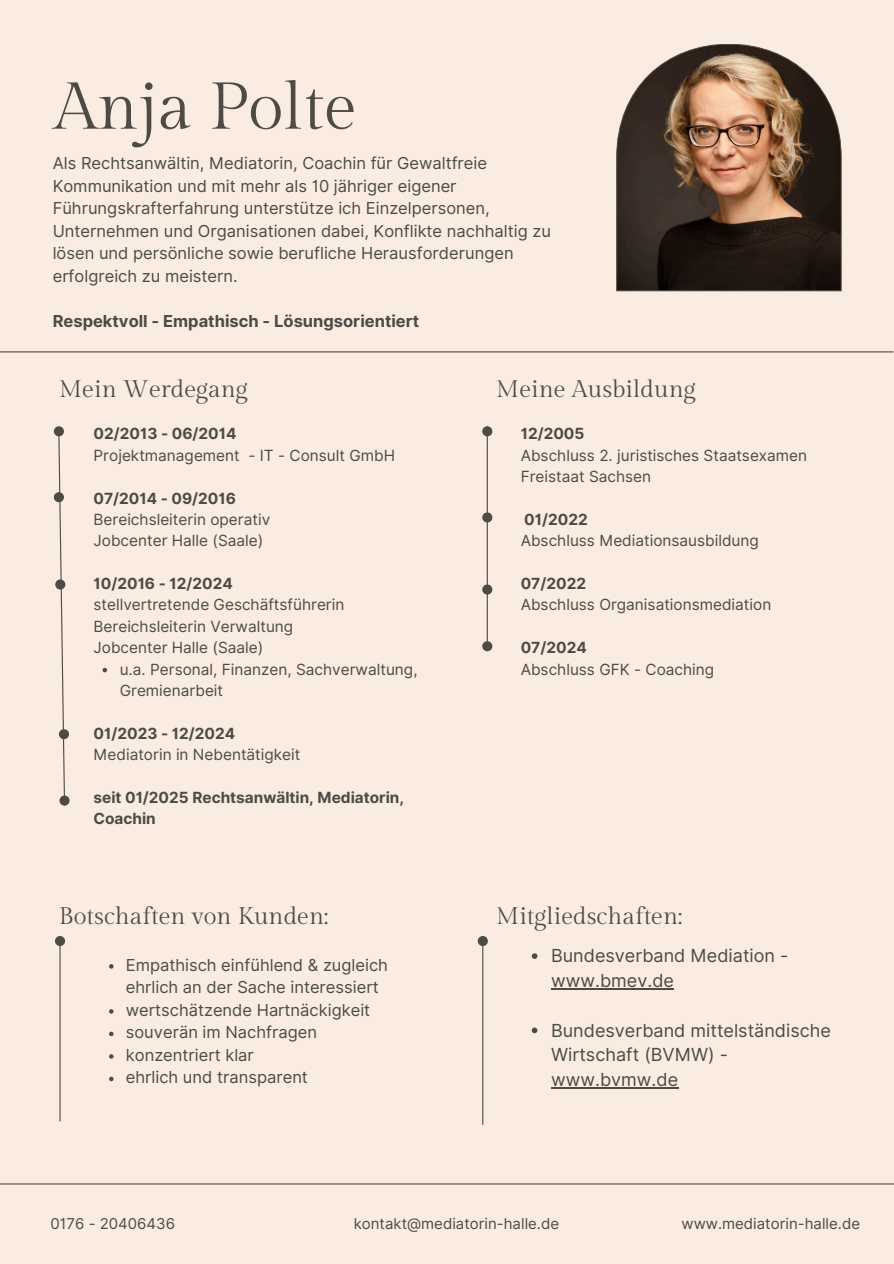
<style>
.page{position:relative;width:894px;height:1264px;background:#fff}
.page>*{position:absolute;margin:0;border:0;box-sizing:border-box;transform-origin:0 0}
.t1{font:66px "Gilda Display";color:#4d4b44}
.t2{font:24px "Gilda Display";color:#4d4b44}
.t3{font:18px/24.8px "Inter";color:#4d4b44}
.t4{font:16.5px/22.5px "Inter";color:#4d4b44}
.t5{font:700 16.5px "Inter";color:#4d4b44}
.t6{font:15.3px/21.3px "Inter";color:#4d4b44}
.t7{font:700 15.3px/21.3px "Inter";color:#4d4b44}
.t8{font:15px "Inter";color:#4d4b44}
</style>
<div class="page">
<div style="left:0;top:0;width:893px;height:1263px;background:#faece1"></div>
<hr style="left:0;top:351px;width:892px;height:1px;background:#4d4b44">
<svg style="left:616px;top:44px;width:225px;height:247px;background:#685243"></svg>
<svg style="left:58px;top:435px;width:8px;height:371px"></svg>
<div style="left:54px;top:426px;width:10px;height:10px;background:#4d4b44;border-radius:50%"></div>
<div style="left:54px;top:492px;width:10px;height:10px;background:#4d4b44;border-radius:50%"></div>
<hr style="left:486px;top:426px;width:1px;height:215px;background:#4d4b44">
<hr style="left:482px;top:946px;width:1px;height:178px;background:#4d4b44">
<div style="left:482px;top:426px;width:10px;height:10px;background:#4d4b44;border-radius:50%"></div>
<div style="left:477px;top:936px;width:10px;height:10px;background:#4d4b44;border-radius:50%"></div>
<div style="left:482px;top:512px;width:10px;height:10px;background:#4d4b44;border-radius:50%"></div>
<hr style="left:0;top:1183px;width:893px;height:1px;background:#4d4b44">
<svg style="left:531px;top:953px;width:6px;height:5px"></svg>
<hr style="left:551px;top:988px;width:122px;height:1px;background:#4d4b44">
<svg style="left:531px;top:1027px;width:6px;height:6px"></svg>
<hr style="left:551px;top:1087px;width:127px;height:1px;background:#4d4b44">
<svg style="left:102px;top:668px;width:5px;height:4px"></svg>
<svg style="left:109px;top:964px;width:4px;height:4px"></svg>
<svg style="left:109px;top:1009px;width:4px;height:4px"></svg>
<svg style="left:109px;top:1031px;width:4px;height:5px"></svg>
<svg style="left:109px;top:1054px;width:4px;height:4px"></svg>
<svg style="left:109px;top:1076px;width:4px;height:5px"></svg>
<div style="left:482px;top:584px;width:10px;height:10px;background:#4d4b44;border-radius:50%"></div>
<div style="left:482px;top:641px;width:10px;height:10px;background:#4d4b44;border-radius:50%"></div>
<div style="left:55px;top:579px;width:10px;height:10px;background:#4d4b44;border-radius:50%"></div>
<div style="left:59px;top:729px;width:10px;height:10px;background:#4d4b44;border-radius:50%"></div>
<div style="left:59px;top:795px;width:11px;height:10px;background:#4d4b44;border-radius:50%"></div>
<hr style="left:59px;top:942px;width:2px;height:179px;background:#4d4b44">
<div style="left:55px;top:936px;width:10px;height:10px;background:#4d4b44;border-radius:50%"></div>
<h4 class="t1" style="left:54px;top:70px;width:304px">Anja Polte</h4>
<h3 class="t4" style="left:53px;top:152px;width:499px">Als Rechtsanwältin, Mediatorin, Coachin für Gewaltfreie Kommunikation und mit mehr als 10 jähriger eigener Führungskrafterfahrung unterstütze ich Einzelpersonen, Unternehmen und Organisationen dabei, Konflikte nachhaltig zu lösen und persönliche sowie berufliche Herausforderungen erfolgreich zu meistern.</h3>
<p class="t5" style="left:53px;top:311px;width:368px">Respektvoll - Empathisch - Lösungsorientiert</p>
<p class="t2" style="left:59px;top:375px;width:190px">Mein Werdegang</p>
<h2 class="t7" style="left:93px;top:423px;width:144px">02/2013 - 06/2014</h2>
<p class="t6" style="left:93px;top:444px;width:303px">Projektmanagement - IT - Consult GmbH</p>
<p class="t7" style="left:93px;top:487px;width:144px">07/2014 - 09/2016</p>
<p class="t6" style="left:93px;top:508px;width:178px">Bereichsleiterin operativ</p>
<p class="t6" style="left:93px;top:530px;width:171px">Jobcenter Halle (Saale)</p>
<p class="t7" style="left:93px;top:573px;width:141px">10/2016 - 12/2024</p>
<p class="t6" style="left:93px;top:594px;width:252px">stellvertretende Geschäftsführerin</p>
<p class="t6" style="left:93px;top:615px;width:201px">Bereichsleiterin Verwaltung</p>
<p class="t6" style="left:93px;top:637px;width:171px">Jobcenter Halle (Saale)</p>
<p class="t6" style="left:120px;top:658px;width:299px">u.a. Personal, Finanzen, Sachverwaltung,<br>Gremienarbeit</p>
<p class="t7" style="left:93px;top:722px;width:143px">01/2023 - 12/2024</p>
<p class="t6" style="left:93px;top:744px;width:208px">Mediatorin in Nebentätigkeit</p>
<p class="t7" style="left:93px;top:786px;width:312px">seit 01/2025 Rechtsanwältin, Mediatorin,<br>Coachin</p>
<p class="t2" style="left:59px;top:903px;width:271px">Botschaften von Kunden:</p>
<h5 class="t4" style="left:126px;top:953px;width:263px">Empathisch einfühlend &amp; zugleich ehrlich an der Sache interessiert</h5>
<p class="t4" style="left:126px;top:998px;width:246px">wertschätzende Hartnäckigkeit</p>
<p class="t4" style="left:126px;top:1021px;width:193px">souverän im Nachfragen</p>
<p class="t4" style="left:126px;top:1043px;width:129px">konzentriert klar</p>
<p class="t4" style="left:126px;top:1066px;width:183px">ehrlich und transparent</p>
<p class="t2" style="left:496px;top:375px;width:201px">Meine Ausbildung</p>
<p class="t7" style="left:520px;top:423px;width:65px">12/2005</p>
<p class="t6" style="left:520px;top:444px;width:288px">Abschluss 2. juristisches Staatsexamen</p>
<p class="t6" style="left:520px;top:466px;width:132px">Freistaat Sachsen</p>
<p class="t7" style="left:524px;top:508px;width:65px">01/2022</p>
<p class="t6" style="left:520px;top:530px;width:240px">Abschluss Mediationsausbildung</p>
<h2 class="t7" style="left:520px;top:573px;width:67px">07/2022</h2>
<p class="t6" style="left:520px;top:594px;width:252px">Abschluss Organisationsmediation</p>
<p class="t7" style="left:520px;top:637px;width:68px">07/2024</p>
<p class="t6" style="left:520px;top:658px;width:195px">Abschluss GFK - Coaching</p>
<p class="t2" style="left:496px;top:903px;width:188px">Mitgliedschaften:</p>
<p class="t3" style="left:551px;top:943px;width:239px">Bundesverband Mediation - www.bmev.de</p>
<h2 class="t3" style="left:551px;top:1017px;width:281px">Bundesverband mittelständische<br>Wirtschaft (BVMW) - www.bvmw.de</h2>
<p class="t8" style="left:50px;top:1214px;width:126px">0176 - 20406436</p>
<h2 class="t8" style="left:353px;top:1214px;width:207px">kontakt@mediatorin-halle.de</h2>
<p class="t8" style="left:681px;top:1214px;width:180px">www.mediatorin-halle.de</p>
</div>
